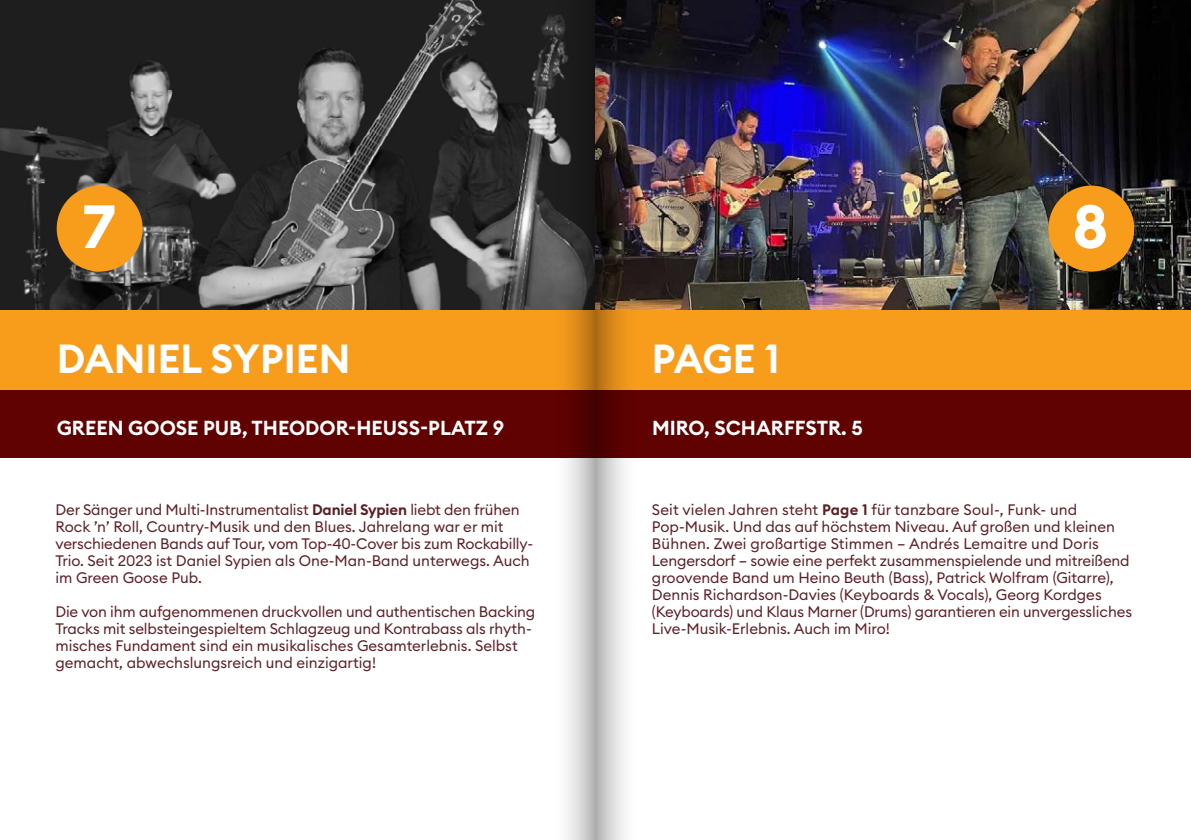
<style>
.page{position:relative;width:1191px;height:840px;background:#fff}
.page>*{position:absolute;margin:0;border:0;box-sizing:border-box;transform-origin:0 0}
.t1{font:700 60px "Euclid Circular B";color:#fff}
.t2{font:600 40px "Euclid Circular B";color:#fff}
.t3{font:600 20px "Euclid Circular B";color:#fff}
.Absatzformat_1{font:15px/17px "Euclid Circular B";color:#5c2026}
.s1{font-weight:600}
</style>
<div class="page">
<img style="left:0;top:0;width:1191px;height:310px">
<div style="left:0;top:338px;width:1191px;height:120px;background:#600202"></div>
<div style="left:1048px;top:185px;width:86px;height:86px;background:#f89c1c;border-radius:50%"></div>
<div style="left:57px;top:185px;width:86px;height:86px;background:#f89c1c;border-radius:50%"></div>
<div style="left:0;top:310px;width:1191px;height:79px;background:#f89c1c"></div>
<svg style="left:595px;top:0;width:44px;height:839px"></svg>
<svg style="left:551px;top:0;width:44px;height:839px"></svg>
<p class="t1" style="left:82px;top:188px;width:35px">7</p>
<p class="t1" style="left:1072px;top:188px;width:37px">8</p>
<p class="t2" style="left:57px;top:332px;width:295px">DANIEL SYPIEN</p>
<p class="t2" style="left:652px;top:332px;width:129px">PAGE 1</p>
<p class="t3" style="left:57px;top:415px;width:449px">GREEN GOOSE PUB, THEODOR-HEUSS-PLATZ 9</p>
<p class="t3" style="left:652px;top:415px;width:212px">MIRO, SCHARFFSTR. 5</p>
<p class="Absatzformat_1" style="left:55px;top:500px;width:479px">Der Sänger und Multi-Instrumentalist <span class="s1">Daniel Sypien</span> liebt den frühen Rock ’n’ Roll, Country-Musik und den Blues. Jahrelang war er mit verschiedenen Bands auf Tour, vom Top-40-Cover bis zum Rockabilly-Trio. Seit 2023 ist Daniel Sypien als One-Man-Band unterwegs. Auch im Green Goose Pub.</p>
<p class="Absatzformat_1" style="left:55px;top:602px;width:481px">Die von ihm aufgenommenen druckvollen und authentischen Backing Tracks mit selbsteingespieltem Schlagzeug und Kontrabass als rhyth&shy;misches Fundament sind ein musikalisches Gesamterlebnis. Selbst gemacht, abwechslungsreich und einzigartig!</p>
<p class="Absatzformat_1" style="left:652px;top:500px;width:482px">Seit vielen Jahren steht <span class="s1">Page 1</span> für tanzbare Soul-, Funk- und Pop-Musik. Und das auf höchstem Niveau. Auf großen und kleinen Bühnen. Zwei großartige Stimmen – Andrés Lemaitre und Doris Lengersdorf – sowie eine perfekt zusammenspielende und mitreißend groovende Band um Heino Beuth (Bass), Patrick Wolfram (Gitarre), Dennis Richardson-Davies (Keyboards &amp; Vocals), Georg Kordges (Keyboards) und Klaus Marner (Drums) garantieren ein unvergessliches Live-Musik-Erlebnis. Auch im Miro!</p>
</div>
